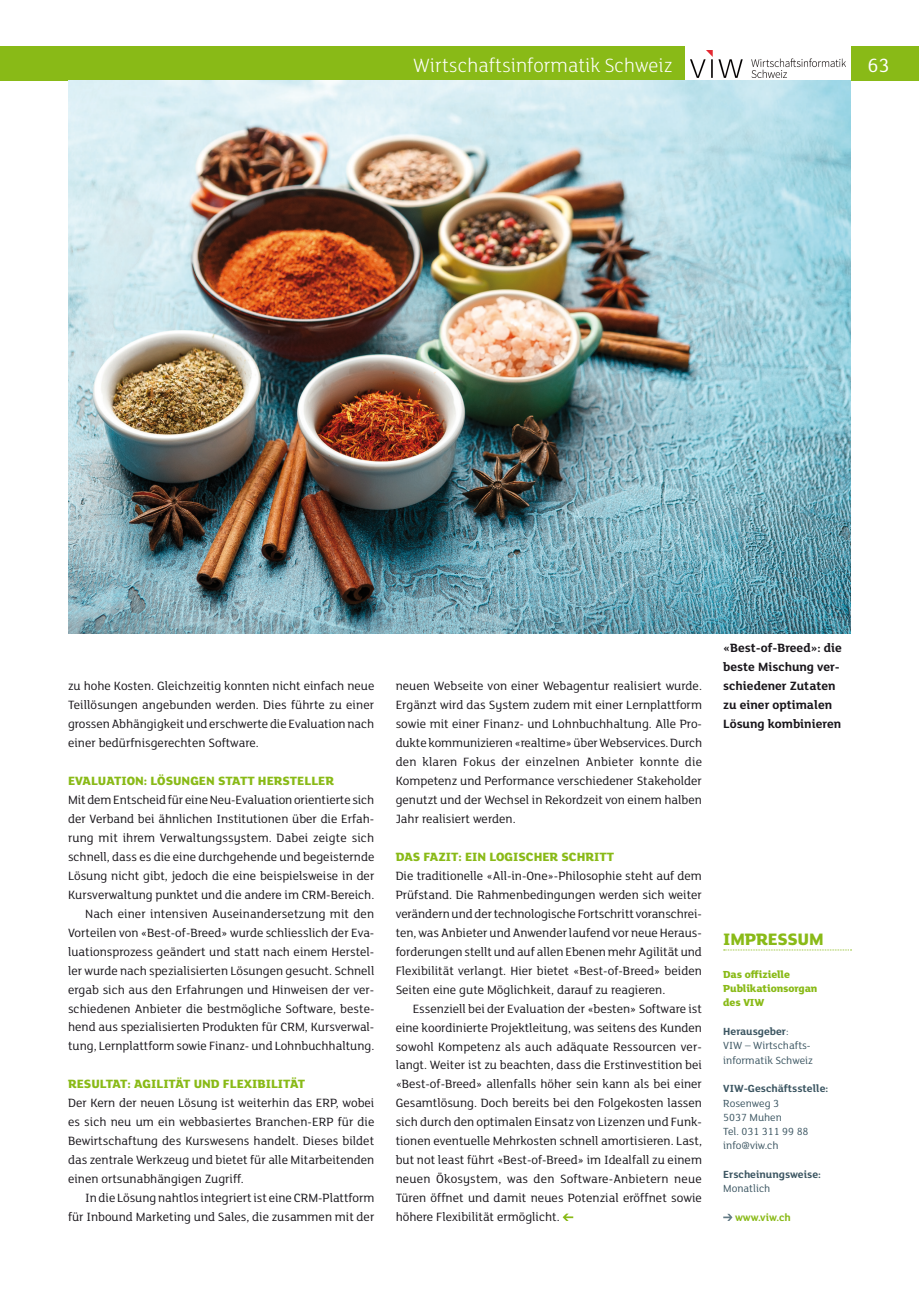
<style>
.page{position:relative;width:919px;height:1289px;background:#fff}
.page>*{position:absolute;margin:0;border:0;box-sizing:border-box;transform-origin:0 0}
.t1{font:300 20.85px "FS Lola";color:#fff}
.t2{font:20.85px "FS Lola";color:#fff}
.t3{font:800 18px "FS Lola";color:#89ba17}
.t4{font:13.05px/18.9px "FS Lola";color:#1a171c;text-align:justify}
.t5{font:800 13.05px "FS Lola";color:#89ba17}
.t6{font:700 13.05px/18.9px "FS Lola";color:#1a171c}
.t7{font:11.25px/14.2px "FS Lola";color:#3c5662}
.t8{font:700 11.25px "FS Lola";color:#3c5662}
.t9{font:700 11.25px "FS Lola";color:#89ba17}
.t10{font:800 11.1px/14.1px "FS Lola";letter-spacing:-.01em;color:#89ba17}
.s1{font-weight:700}
</style>
<div class="page">
<div style="left:850px;top:47px;width:68px;height:34px;background:#89ba17"></div>
<div style="left:0;top:47px;width:13px;height:34px;background:#89ba17"></div>
<div style="left:13px;top:47px;width:672px;height:34px;background:#89ba17"></div>
<img style="left:690px;top:51px;width:155px;height:27px">
<svg style="left:562px;top:1213px;width:11px;height:7px"></svg>
<img style="left:68px;top:81px;width:782px;height:552px">
<svg style="left:723px;top:949px;width:128px;height:1px"></svg>
<svg style="left:723px;top:1213px;width:9px;height:7px"></svg>
<h1 class="t1" style="left:413px;top:52px;width:260px">Wirtschaftsinformatik Schweiz</h1>
<h1 class="t2" style="left:867px;top:52px;width:23px">63</h1>
<p class="t4" style="left:68px;top:676px;width:308px">zu hohe Kosten. Gleichzeitig konnten nicht einfach neue Teillösungen angebunden werden. Dies führte zu einer grossen Abhängigkeit und erschwerte die Evaluation nach einer bedürfnisgerechten Software.</p>
<p class="t5" style="left:68px;top:771px;width:267px">EVALUATION: LÖSUNGEN STATT HERSTELLER</p>
<p class="t4" style="left:68px;top:789px;width:308px;text-align:right">Mit dem Entscheid für eine Neu-Evaluation orientierte sich der Verband bei ähnlichen Institutionen über die Erfah&shy;rung mit ihrem Verwaltungssystem. Dabei zeigte sich schnell, dass es die eine durchgehende und begeisternde Lösung nicht gibt, jedoch die eine beispielsweise in der Kursverwaltung punktet und die andere im CRM-Bereich.<br>Nach einer intensiven Auseinandersetzung mit den Vorteilen von «Best-of-Breed» wurde schliesslich der Eva&shy;luationsprozess geändert und statt nach einem Herstel&shy;ler wurde nach spezialisierten Lösungen gesucht. Schnell ergab sich aus den Erfahrungen und Hinweisen der ver&shy;schiedenen Anbieter die bestmögliche Software, beste&shy;hend aus spezialisierten Produkten für CRM, Kursverwal&shy;tung, Lernplattform sowie Finanz- und Lohnbuchhaltung.</p>
<p class="t5" style="left:68px;top:1074px;width:238px">RESULTAT: AGILITÄT UND FLEXIBILITÄT</p>
<p class="t4" style="left:68px;top:1092px;width:308px">Der Kern der neuen Lösung ist weiterhin das ERP, wobei es sich neu um ein webbasiertes Branchen-ERP für die Bewirtschaftung des Kurswesens handelt. Dieses bildet das zentrale Werkzeug und bietet für alle Mitarbeitenden einen ortsunabhängigen Zugriff.</p>
<p class="t4" style="left:68px;top:1187px;width:308px;text-align:right">In die Lösung nahtlos integriert ist eine CRM-Plattform für Inbound Marketing und Sales, die zusammen mit der</p>
<p class="t4" style="left:395px;top:676px;width:308px">neuen Webseite von einer Webagentur realisiert wurde.<br>Ergänzt wird das System zudem mit einer Lernplattform sowie mit einer Finanz- und Lohnbuchhaltung. Alle Pro&shy;dukte kommunizieren «realtime» über Webservices. Durch den klaren Fokus der einzelnen Anbieter konnte die Kompetenz und Performance verschiedener Stakeholder genutzt und der Wechsel in Rekordzeit von einem halben Jahr realisiert werden.</p>
<p class="t5" style="left:395px;top:847px;width:9px">DAS</p>
<p class="t5" style="left:423px;top:847px;width:192px">FAZIT: EIN LOGISCHER SCHRITT</p>
<p class="t4" style="left:395px;top:865px;width:308px">Die traditionelle «All-in-One»-Philosophie steht auf dem Prüfstand. Die Rahmenbedingungen werden sich weiter verändern und der technologische Fortschritt voranschrei&shy;ten, was Anbieter und Anwender laufend vor neue Heraus&shy;forderungen stellt und auf allen Ebenen mehr Agilität und Flexibilität verlangt. Hier bietet «Best-of-Breed» beiden Seiten eine gute Möglichkeit, darauf zu reagieren.</p>
<p class="t4" style="left:395px;top:998px;width:308px;text-indent:17px">Essenziell bei der Evaluation der «besten» Software ist eine koordinierte Projektleitung, was seitens des Kunden sowohl Kompetenz als auch adäquate Ressourcen ver&shy;langt. Weiter ist zu beachten, dass die Erstinvestition bei «Best-of-Breed» allenfalls höher sein kann als bei einer Gesamtlösung. Doch bereits bei den Folgekosten lassen sich durch den optimalen Einsatz von Lizenzen und Funk&shy;tionen eventuelle Mehrkosten schnell amortisieren. Last, but not least führt «Best-of-Breed» im Idealfall zu einem neuen Ökosystem, was den Software-Anbietern neue Türen öffnet und damit neues Potenzial eröffnet sowie höhere Flexibilität ermöglicht.</p>
<p class="t6" style="left:723px;top:638px;width:120px">«Best-of-Breed»: die beste Mischung ver&shy;schiedener Zutaten zu einer optimalen<br>Lösung kombinieren</p>
<h2 class="t3" style="left:723px;top:927px;width:100px">IMPRESSUM</h2>
<p class="t10" style="left:723px;top:966px;width:96px">DAS OFFIZIELLE<br>PUBLIKATIONSORGAN<br>DES VIW</p>
<p class="t7" style="left:723px;top:1023px;width:91px"><span class="s1">Herausgeber</span>:<br>VIW – Wirtschafts&shy;informatik Schweiz</p>
<p class="t8" style="left:723px;top:1080px;width:106px">VIW-Geschäftsstelle:</p>
<p class="t7" style="left:723px;top:1095px;width:87px">Rosenweg 3<br>5037 Muhen<br>Tel. 031 311 99 88 info@viw.ch</p>
<p class="t8" style="left:723px;top:1166px;width:99px">Erscheinungsweise:</p>
<p class="t7" style="left:723px;top:1180px;width:49px">Monatlich</p>
<p class="t9" style="left:735px;top:1209px;width:57px">www.viw.ch</p>
</div>
